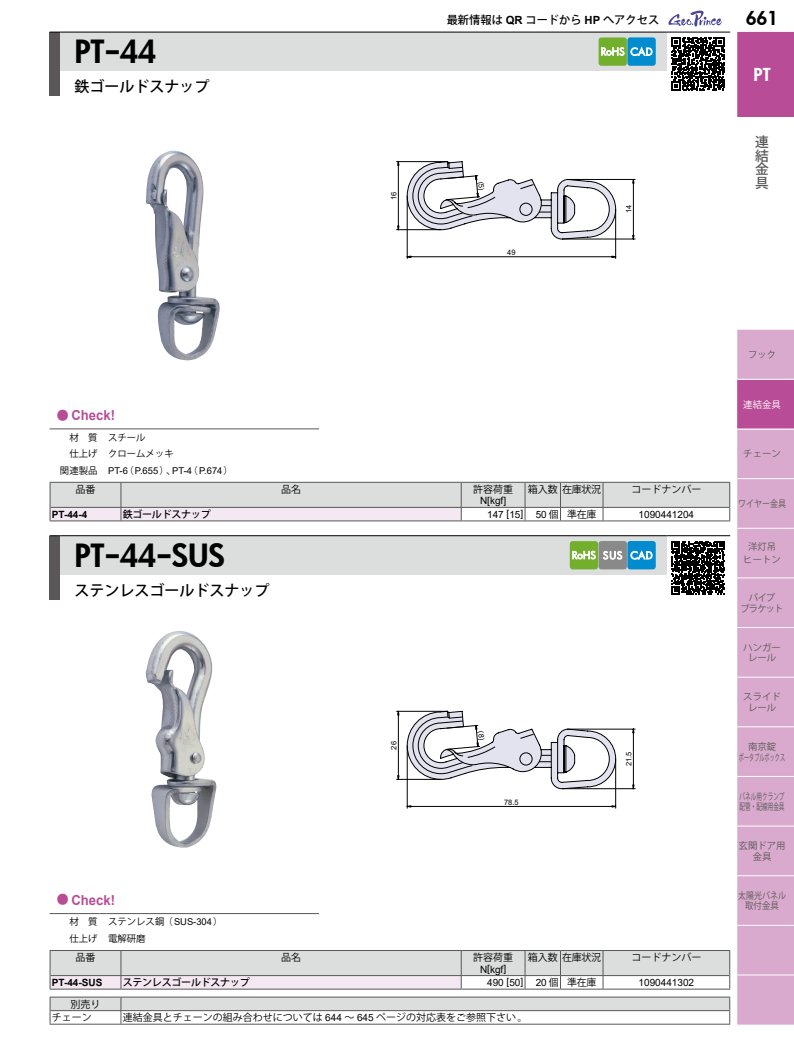
<style>
.page{position:relative;width:794px;height:1053px;background:#fff}
.page>*{position:absolute;margin:0;border:0;box-sizing:border-box;transform-origin:0 0}
.t1{font:800 31.25px "Futura";letter-spacing:-.005em;color:#000}
.t2{font:800 18.75px "Futura";color:#000}
.t3{font:800 17.5px "Futura";color:#fff}
.t4{font:500 15px "Koz Go Pro";color:#000}
.t5{font:700 13.75px "Arial";color:#b84c97;scale:.95 1}
.t6{font:500 13.75px/13.8px "Koz Go Pro";color:#595757;text-align:justify}
.t7{font:500 11.25px "Koz Go Pro";color:#000}
.t8{font:10px/13.5px "Koz Go Pro";color:#000}
.t9{font:10px "Arial";color:#000}
.t10{font:500 10px "Koz Go Pro";letter-spacing:-.025em;color:#000}
.t11{font:700 10px "Arial";color:#000}
.t12{font:9.38px/10.6px "Koz Go Pro";color:#595757;text-align:center}
.t13{font:9.38px/16.5px "Koz Go Pro";color:#000}
.t14{font:9.38px "Arial";color:#000}
.t15{font:9.38px/10.6px "Koz Go Pro";color:#595757;text-align:center;scale:.85 1}
.t16{font:9.38px/10.6px "Koz Go Pro";color:#595757;scale:.6 1}
.t17{font:9.38px/10.6px "Koz Go Pro";letter-spacing:-.1em;color:#595757;text-align:center}
.t18{font:9.38px "Koz Go Pro";color:#fff}
.t19{font:7.5px "Arial";color:#000}
.s1{font-family:"Koz Go Pro";font-weight:500;font-size:12.5px}
.s2{font-family:"Koz Go Pro"}
.s3{font-family:"Arial";font-weight:700}
.s4{font-family:"Arial"}
</style>
<div class="page">
<svg style="left:50px;top:482px;width:680px;height:38px;background:#dddbdd"></svg>
<hr style="left:50px;top:520px;width:71px;height:1px;background:#595757">
<hr style="left:121px;top:520px;width:340px;height:1px;background:#595757">
<hr style="left:461px;top:520px;width:64px;height:1px;background:#595757">
<hr style="left:525px;top:520px;width:35px;height:1px;background:#595757">
<hr style="left:560px;top:520px;width:43px;height:1px;background:#595757">
<hr style="left:603px;top:520px;width:127px;height:1px;background:#595757">
<svg style="left:50px;top:950px;width:680px;height:38px;background:#dcdadc"></svg>
<hr style="left:50px;top:988px;width:71px;height:1px;background:#595757">
<hr style="left:121px;top:988px;width:340px;height:1px;background:#595757">
<hr style="left:461px;top:988px;width:64px;height:1px;background:#595757">
<hr style="left:525px;top:988px;width:35px;height:1px;background:#595757">
<hr style="left:560px;top:988px;width:43px;height:1px;background:#595757">
<hr style="left:603px;top:988px;width:127px;height:1px;background:#595757">
<svg style="left:50px;top:996px;width:680px;height:27px"></svg>
<hr style="left:50px;top:1023px;width:71px;height:1px;background:#595757">
<hr style="left:121px;top:1023px;width:609px;height:1px;background:#595757">
<hr style="left:50px;top:428px;width:49px;height:1px;background:#595757">
<hr style="left:106px;top:428px;width:213px;height:1px;background:#595757">
<hr style="left:50px;top:913px;width:49px;height:1px;background:#595757">
<hr style="left:106px;top:913px;width:213px;height:1px;background:#595757">
<img style="left:146px;top:151px;width:74px;height:210px">
<img style="left:146px;top:631px;width:71px;height:217px">
<svg style="left:671px;top:37px;width:54px;height:54px"></svg>
<svg style="left:671px;top:541px;width:54px;height:53px"></svg>
<svg style="left:668px;top:11px;width:53px;height:16px"></svg>
<div style="left:737px;top:32px;width:57px;height:85px;background:#b84c97"></div>
<div style="left:737px;top:330px;width:57px;height:694px;background:#d9aacd"></div>
<hr style="left:737px;top:478px;width:50px;height:1px;background:#fff">
<hr style="left:737px;top:528px;width:50px;height:1px;background:#fff">
<hr style="left:737px;top:577px;width:50px;height:1px;background:#fff">
<hr style="left:737px;top:627px;width:50px;height:1px;background:#fff">
<hr style="left:737px;top:676px;width:50px;height:1px;background:#fff">
<hr style="left:737px;top:726px;width:50px;height:1px;background:#fff">
<hr style="left:737px;top:776px;width:50px;height:1px;background:#fff">
<hr style="left:737px;top:825px;width:50px;height:1px;background:#fff">
<hr style="left:737px;top:875px;width:50px;height:1px;background:#fff">
<hr style="left:737px;top:924px;width:50px;height:1px;background:#fff">
<hr style="left:737px;top:974px;width:50px;height:1px;background:#fff">
<div style="left:50px;top:32px;width:10px;height:64px;background:#595757"></div>
<div style="left:60px;top:32px;width:606px;height:39px;background:#dcdddd"></div>
<hr style="left:60px;top:32px;width:606px;height:1px;background:#000">
<hr style="left:666px;top:32px;width:64px;height:1px;background:#000">
<div style="left:50px;top:535px;width:10px;height:64px;background:#595757"></div>
<div style="left:60px;top:535px;width:606px;height:39px;background:#dcdddd"></div>
<hr style="left:60px;top:535px;width:606px;height:1px;background:#000">
<hr style="left:666px;top:535px;width:64px;height:1px;background:#000">
<div style="left:570px;top:541px;width:28px;height:28px;background:#72af2d;border-radius:3px"></div>
<svg style="left:572px;top:550px;width:24px;height:9px"></svg>
<div style="left:598px;top:541px;width:29px;height:28px;background:#898989;border-radius:3px"></div>
<svg style="left:603px;top:551px;width:19px;height:8px"></svg>
<div style="left:627px;top:541px;width:29px;height:28px;background:#008ccf;border-radius:3px"></div>
<svg style="left:630px;top:550px;width:22px;height:9px"></svg>
<div style="left:598px;top:37px;width:29px;height:29px;background:#72af2d;border-radius:3px"></div>
<svg style="left:601px;top:47px;width:23px;height:9px"></svg>
<div style="left:627px;top:37px;width:29px;height:29px;background:#008ccf;border-radius:3px"></div>
<svg style="left:630px;top:47px;width:22px;height:9px"></svg>
<div style="left:737px;top:379px;width:57px;height:50px;background:#b84c97"></div>
<svg style="left:396px;top:161px;width:239px;height:98px"></svg>
<svg style="left:396px;top:711px;width:239px;height:97px"></svg>
<h1 class="t1" style="left:74px;top:31px;width:83px">PT-44</h1>
<h3 class="t4" style="left:74px;top:77px;width:136px">鉄ゴールドスナップ</h3>
<h3 class="t5" style="left:57px;top:405px;width:63px"><span class="s1">●</span> Check!</h3>
<p class="t13" style="left:69px;top:429px;width:106px">材　質 スチール　<br>仕上げ クロームメッキ</p>
<p class="t14" style="left:60px;top:464px;width:174px"><span class="s2">関連製品</span> PT-6<span class="s2">（</span>P.655<span class="s2">）、</span>PT-4<span class="s2">（</span>P.674<span class="s2">）</span></p>
<p class="t19" style="left:389px;top:200px;width:10px;rotate:-90deg">16</p>
<p class="t7" style="left:447px;top:12px;width:214px">最新情報は <span class="s3">QR</span> コードから <span class="s3">HP</span> へアクセス</p>
<h2 class="t2" style="left:746px;top:6px;width:34px">661</h2>
<h3 class="t3" style="left:753px;top:63px;width:18px">PT</h3>
<p class="t19" style="left:507px;top:247px;width:10px">49</p>
<p class="t19" style="left:624px;top:213px;width:10px;rotate:-90deg">14</p>
<h3 class="t6" style="left:755px;top:136px;width:15px">連結金具</h3>
<p class="t12" style="left:748px;top:349px;width:30px">フック</p>
<p class="t18" style="left:743px;top:398px;width:39px">連結金具</p>
<p class="t12" style="left:743px;top:449px;width:39px">チェーン</p>
<p class="t8" style="left:75px;top:482px;width:22px">品番</p>
<p class="t8" style="left:281px;top:482px;width:21px">品名</p>
<p class="t8" style="left:473px;top:482px;width:41px">許容荷重</p>
<p class="t9" style="left:480px;top:494px;width:28px">N[kgf]</p>
<p class="t8" style="left:528px;top:482px;width:75px">箱入数在庫状況</p>
<p class="t8" style="left:631px;top:482px;width:71px">コードナンバー</p>
<p class="t11" style="left:52px;top:507px;width:37px">PT-44-4</p>
<p class="t10" style="left:123px;top:508px;width:89px">鉄ゴールドスナップ</p>
<p class="t9" style="left:487px;top:507px;width:38px">147 [15]</p>
<p class="t8" style="left:536px;top:507px;width:62px"><span class="s4">50</span> 個 準在庫</p>
<p class="t9" style="left:638px;top:507px;width:57px">1090441204</p>
<h1 class="t1" style="left:74px;top:534px;width:152px">PT-44-SUS</h1>
<h3 class="t4" style="left:74px;top:580px;width:196px">ステンレスゴールドスナップ</h3>
<p class="t19" style="left:389px;top:749px;width:10px;rotate:-90deg">26</p>
<p class="t19" style="left:504px;top:797px;width:16px">78.5</p>
<p class="t19" style="left:624px;top:766px;width:16px;rotate:-90deg">21.5</p>
<h3 class="t5" style="left:57px;top:890px;width:63px"><span class="s1">●</span> Check!</h3>
<p class="t13" style="left:69px;top:913px;width:155px">材　質 ステンレス鋼（<span class="s4">SUS-304</span>）仕上げ 電解研磨</p>
<p class="t8" style="left:75px;top:950px;width:22px">品番</p>
<p class="t8" style="left:281px;top:950px;width:21px">品名</p>
<p class="t8" style="left:473px;top:950px;width:41px">許容荷重</p>
<p class="t9" style="left:480px;top:962px;width:28px">N[kgf]</p>
<p class="t8" style="left:528px;top:950px;width:75px">箱入数在庫状況</p>
<p class="t8" style="left:631px;top:950px;width:71px">コードナンバー</p>
<p class="t11" style="left:52px;top:975px;width:52px">PT-44-SUS</p>
<p class="t10" style="left:123px;top:975px;width:129px">ステンレスゴールドスナップ</p>
<p class="t9" style="left:487px;top:975px;width:38px">490 [50]</p>
<p class="t8" style="left:536px;top:975px;width:62px"><span class="s4">20</span> 個 準在庫</p>
<p class="t9" style="left:638px;top:975px;width:57px">1090441302</p>
<p class="t8" style="left:52px;top:997px;width:50px;text-indent:19px">別売りチェーン</p>
<p class="t8" style="left:123px;top:1010px;width:406px">連結金具とチェーンの組み合わせについては <span class="s4">644</span> ～ <span class="s4">645</span> ページの対応表をご参照下さい。</p>
<p class="t15" style="left:738px;top:498px;width:58px">ワイヤー金具</p>
<p class="t12" style="left:743px;top:541px;width:39px;line-height:12.4px">洋灯吊ヒートン</p>
<p class="t17" style="left:740px;top:592px;width:45px">パイプ<br>ブラケット</p>
<p class="t12" style="left:743px;top:642px;width:39px">ハンガーレール</p>
<p class="t12" style="left:743px;top:691px;width:39px">スライドレール</p>
<p class="t12" style="left:739px;top:741px;width:48px">南京錠<br>ポータブルボックス</p>
<p class="t16" style="left:739px;top:791px;width:76px">パネル用クランプ配管・配線用金具</p>
<p class="t12" style="left:738px;top:840px;width:48px">玄関ドア用金具</p>
<p class="t15" style="left:738px;top:890px;width:58px">太陽光パネル取付金具</p>
</div>
